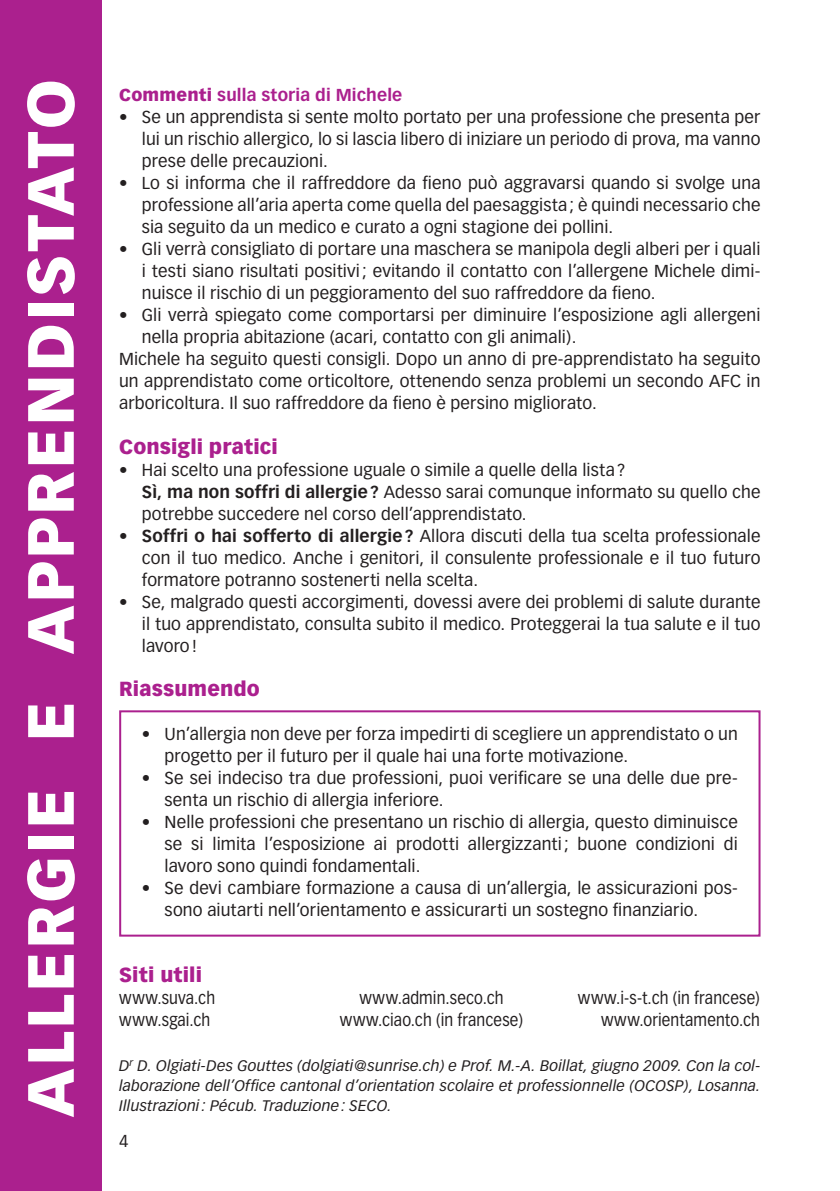
<style>
.page{position:relative;width:840px;height:1191px;background:#fff}
.page>*{position:absolute;margin:0;border:0;box-sizing:border-box;transform-origin:0 0}
.t1{font:900 64px "Vectora LH";letter-spacing:.045em;color:#fff}
.t2{font:900 20px "Vectora LH";letter-spacing:.005em;color:#ab208e}
.t3{font:17px/22px "Vectora LH";letter-spacing:.01em;color:#231f20;text-align:justify}
.t4{font:17px "Vectora LH";letter-spacing:.01em;color:#231f20;scale:.9 1}
.t5{font:700 17px "Vectora LH";letter-spacing:.01em;color:#ab208e}
.t6{font:italic 15px/20px "Vectora LH";letter-spacing:.01em;color:#231f20}
.s1{font-weight:900}
.s2{font-weight:700}
</style>
<div class="page">
<div style="left:119px;top:710px;width:641px;height:226px;border:2px solid #ab208e"></div>
<div style="left:0;top:0;width:101px;height:1191px;background:#ab208e"></div>
<h1 class="t1" style="left:11px;top:1117px;width:1039px;rotate:-90deg">Allergie e apprendistato</h1>
<p class="t5" style="left:119px;top:85px;width:284px"><span class="s1">Commenti</span> sulla storia di Michele</p>
<p class="t3" style="left:142px;top:106px;width:619px;text-indent:-23px">• Se un apprendista si sente molto portato per una professione che presenta per lui un rischio allergico, lo si lascia libero di iniziare un periodo di prova, ma vanno prese delle precauzioni.</p>
<p class="t3" style="left:142px;top:172px;width:619px;text-indent:-23px">• Lo si informa che il raffreddore da fieno può aggravarsi quando si svolge una professione all’aria aperta come quella del paesaggista ; è quindi necessario che sia seguito da un medico e curato a ogni stagione dei pollini.</p>
<p class="t3" style="left:142px;top:238px;width:619px;text-indent:-23px">• Gli verrà consigliato di portare una maschera se manipola degli alberi per i quali i testi siano risultati positivi ; evitando il contatto con l’allergene Michele dimi&shy;nuisce il rischio di un peggioramento del suo raffreddore da fieno.</p>
<p class="t3" style="left:119px;top:304px;width:642px">• Gli verrà spiegato come comportarsi per diminuire l’esposizione agli allergeni</p>
<p class="t3" style="left:142px;top:326px;width:436px">nella propria abitazione (acari, contatto con gli animali).</p>
<p class="t3" style="left:119px;top:348px;width:642px">Michele ha seguito questi consigli. Dopo un anno di pre-apprendistato ha seguito</p>
<p class="t3" style="left:119px;top:370px;width:642px">un apprendistato come orticoltore, ottenendo senza problemi un secondo AFC in</p>
<p class="t3" style="left:119px;top:392px;width:479px">arboricoltura. Il suo raffreddore da fieno è persino migliorato.</p>
<p class="t2" style="left:119px;top:434px;width:160px">Consigli pratici</p>
<p class="t3" style="left:142px;top:458px;width:619px;text-align:left;text-indent:-23px">• Hai scelto una professione uguale o simile a quelle della lista ?<br><span class="s2">Sì, ma non soffri di allergie?</span> Adesso sarai comunque informato su quello che potrebbe succedere nel corso dell’apprendistato.</p>
<p class="t3" style="left:142px;top:524px;width:619px;text-indent:-23px">• <span class="s2">Soffri o hai sofferto di allergie?</span> Allora discuti della tua scelta professionale con il tuo medico. Anche i genitori, il consulente professionale e il tuo futuro formatore potranno sostenerti nella scelta.</p>
<p class="t3" style="left:142px;top:590px;width:619px;text-indent:-23px">• Se, malgrado questi accorgimenti, dovessi avere dei problemi di salute durante il tuo apprendistato, consulta subito il medico. Proteggerai la tua salute e il tuo lavoro !</p>
<p class="t2" style="left:119px;top:676px;width:142px">Riassumendo</p>
<p class="t3" style="left:164px;top:722px;width:574px;text-indent:-23px">• Un’allergia non deve per forza impedirti di scegliere un apprendistato o un progetto per il futuro per il quale hai una forte motivazione.</p>
<p class="t3" style="left:164px;top:766px;width:574px;text-indent:-23px">• Se sei indeciso tra due professioni, puoi verificare se una delle due pre&shy;senta un rischio di allergia inferiore.</p>
<p class="t3" style="left:164px;top:810px;width:574px;text-indent:-23px">• Nelle professioni che presentano un rischio di allergia, questo diminuisce se si limita l’esposizione ai prodotti allergizzanti ; buone condizioni di lavoro sono quindi fondamentali.</p>
<p class="t3" style="left:164px;top:876px;width:574px;text-indent:-23px">• Se devi cambiare formazione a causa di un’allergia, le assicurazioni pos&shy;sono aiutarti nell’orientamento e assicurarti un sostegno finanziario.</p>
<p class="t2" style="left:119px;top:962px;width:84px">Siti utili</p>
<p class="t4" style="left:119px;top:987px;width:108px">www.suva.ch</p>
<p class="t4" style="left:359px;top:987px;width:162px">www.admin.seco.ch</p>
<p class="t4" style="left:577px;top:987px;width:203px">www.i-s-t.ch (in francese)</p>
<p class="t4" style="left:119px;top:1009px;width:103px">www.sgai.ch</p>
<p class="t4" style="left:340px;top:1009px;width:205px">www.ciao.ch (in francese)</p>
<p class="t4" style="left:600px;top:1009px;width:178px">www.orientamento.ch</p>
<p class="t6" style="left:119px;top:1055px;width:642px">D<sup>r</sup> D. Olgiati-Des Gouttes (dolgiati@sunrise.ch) e Prof. M.-A. Boillat, giugno 2009. Con la col&shy;laborazione dell’Office cantonal d’orientation scolaire et professionnelle (OCOSP), Losanna.</p>
<p class="t6" style="left:119px;top:1095px;width:274px">Illustrazioni: Pécub. Traduzione: SECO.</p>
<p class="t3" style="left:119px;top:1130px;width:11px">4</p>
</div>
